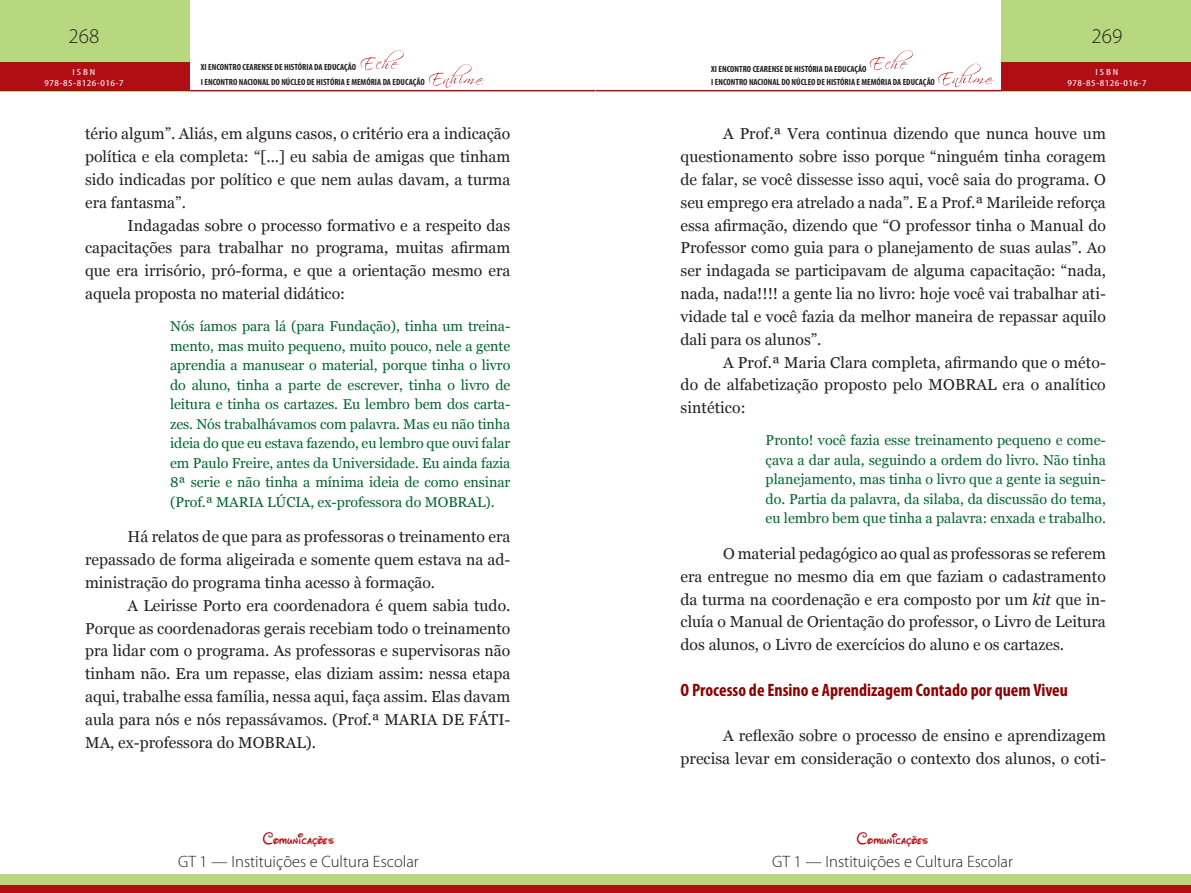
<style>
.page{position:relative;width:1191px;height:893px;background:#fff}
.page>*{position:absolute;margin:0;border:0;box-sizing:border-box;transform-origin:0 0}
.t1{font:300 21px "Myriad Pro";color:#231f20}
.TÍTULO_02{font:700 condensed 18px "Myriad Pro";color:#8b0202}
.t2{font:300 16.5px "Myriad Pro";color:#231f20}
.t3{font:16.5px "Waltograph";letter-spacing:.01em;color:#b00d15}
.t4{font:15.75px/22.8px "Georgia";color:#231f20;text-align:justify}
.RECUO{font:14.25px/19.5px "Georgia";letter-spacing:-.005em;color:#00652e;text-align:justify}
.t5{font:700 condensed 9px/15px "Myriad Pro";color:#231f20}
.t6{font:condensed 9px/10.8px "Myriad Pro";letter-spacing:.04em;color:#fff;text-align:center;scale:1.3 1}
.s1{font-style:italic}
</style>
<div class="page">
<hr style="left:189px;top:90px;width:406px;height:1px;background:#b00d15">
<hr style="left:595px;top:90px;width:407px;height:1px;background:#b00d15">
<div style="left:0;top:0;width:189px;height:91px;background:#b7d87e"></div>
<div style="left:1001px;top:0;width:190px;height:91px;background:#b7d87e"></div>
<div style="left:0;top:63px;width:189px;height:28px;background:#b00d15"></div>
<div style="left:1001px;top:63px;width:190px;height:28px;background:#b00d15"></div>
<svg style="left:361px;top:50px;width:43px;height:20px"></svg>
<svg style="left:869px;top:50px;width:43px;height:20px"></svg>
<svg style="left:429px;top:64px;width:55px;height:24px"></svg>
<svg style="left:938px;top:64px;width:55px;height:23px"></svg>
<div style="left:0;top:874px;width:595px;height:19px;background:#b7d87e"></div>
<div style="left:595px;top:874px;width:596px;height:19px;background:#b7d87e"></div>
<div style="left:0;top:885px;width:595px;height:8px;background:#b00d15"></div>
<div style="left:595px;top:885px;width:596px;height:8px;background:#b00d15"></div>
<h1 class="t1" style="left:69px;top:24px;width:32px">268</h1>
<h1 class="t1" style="left:1091px;top:24px;width:32px">269</h1>
<p class="t5" style="left:201px;top:60px;width:225px">XI ENCONTRO CEARENSE DE HISTÓRIA DA EDUCAÇÃO<br>I ENCONTRO NACIONAL DO NÚCLEO DE HISTÓRIA E MEMÓRIA DA EDUCAÇÃO</p>
<p class="t5" style="left:711px;top:62px;width:225px;line-height:13.2px">XI ENCONTRO CEARENSE DE HISTÓRIA DA EDUCAÇÃO<br>I ENCONTRO NACIONAL DO NÚCLEO DE HISTÓRIA E MEMÓRIA DA EDUCAÇÃO</p>
<p class="t6" style="left:44px;top:66px;width:62px">ISBN<br>978-85-8126-016-7</p>
<p class="t6" style="left:1067px;top:66px;width:62px">ISBN<br>978-85-8126-016-7</p>
<p class="t4" style="left:85px;top:123px;width:427px">tério algum”. Aliás, em alguns casos, o critério era a indicação política e ela completa: “[...] eu sabia de amigas que tinham sido indicadas por político e que nem aulas davam, a turma era fantasma”.</p>
<p class="t4" style="left:85px;top:214px;width:427px;text-indent:43px">Indagadas sobre o processo formativo e a respeito das capacitações para trabalhar no programa, muitas afirmam que era irrisório, pró-forma, e que a orientação mesmo era aquela proposta no material didático:</p>
<p class="RECUO" style="left:170px;top:317px;width:342px">Nós íamos para lá (para Fundação), tinha um treina&shy;mento, mas muito pequeno, muito pouco, nele a gente aprendia a manusear o material, porque tinha o livro do aluno, tinha a parte de escrever, tinha o livro de leitura e tinha os cartazes. Eu lembro bem dos carta&shy;zes. Nós trabalhávamos com palavra. Mas eu não tinha ideia do que eu estava fazendo, eu lembro que ouvi falar em Paulo Freire, antes da Universidade. Eu ainda fazia 8ª serie e não tinha a mínima ideia de como ensinar (Prof.ª MARIA LÚCIA, ex-professora do MOBRAL).</p>
<p class="t4" style="left:85px;top:526px;width:427px;text-indent:43px">Há relatos de que para as professoras o treinamento era repassado de forma aligeirada e somente quem estava na ad&shy;ministração do programa tinha acesso à formação.</p>
<p class="t4" style="left:85px;top:594px;width:427px;text-indent:43px">A Leirisse Porto era coordenadora é quem sabia tudo.<br>Porque as coordenadoras gerais recebiam todo o treinamento pra lidar com o programa. As professoras e supervisoras não tinham não. Era um repasse, elas diziam assim: nessa etapa aqui, trabalhe essa família, nessa aqui, faça assim. Elas davam aula para nós e nós repassávamos. (Prof.ª MARIA DE FÁTI-MA, ex-professora do MOBRAL).</p>
<p class="t3" style="left:263px;top:826px;width:73px">Comunicações</p>
<p class="t2" style="left:178px;top:852px;width:242px">GT 1 — Instituições e Cultura Escolar</p>
<p class="t4" style="left:680px;top:123px;width:427px;text-indent:43px">A Prof.ª Vera continua dizendo que nunca houve um questionamento sobre isso porque “ninguém tinha coragem de falar, se você dissesse isso aqui, você saia do programa. O seu emprego era atrelado a nada”. E a Prof.ª Marileide reforça essa afirmação, dizendo que “O professor tinha o Manual do Professor como guia para o planejamento de suas aulas”. Ao ser indagada se participavam de alguma capacitação: “nada, nada, nada!!!! a gente lia no livro: hoje você vai trabalhar ati&shy;vidade tal e você fazia da melhor maneira de repassar aquilo dali para os alunos”.</p>
<p class="t4" style="left:680px;top:351px;width:427px;text-indent:43px">A Prof.ª Maria Clara completa, afirmando que o méto&shy;do de alfabetização proposto pelo MOBRAL era o analítico sintético:</p>
<p class="RECUO" style="left:765px;top:431px;width:342px">Pronto! você fazia esse treinamento pequeno e come&shy;çava a dar aula, seguindo a ordem do livro. Não tinha planejamento, mas tinha o livro que a gente ia seguin&shy;do. Partia da palavra, da silaba, da discussão do tema, eu lembro bem que tinha a palavra: enxada e trabalho.</p>
<p class="t4" style="left:680px;top:542px;width:427px;text-indent:43px">O material pedagógico ao qual as professoras se referem era entregue no mesmo dia em que faziam o cadastramento da turma na coordenação e era composto por um <span class="s1">kit</span> que in&shy;cluía o Manual de Orientação do professor, o Livro de Leitura dos alunos, o Livro de exercícios do aluno e os cartazes.</p>
<p class="TÍTULO_02" style="left:680px;top:678px;width:389px">O Processo de Ensino e Aprendizagem Contado por quem Viveu</p>
<p class="t4" style="left:680px;top:725px;width:427px;text-align:right">A reflexão sobre o processo de ensino e aprendizagem precisa levar em consideração o contexto dos alunos, o coti-</p>
<p class="t3" style="left:857px;top:826px;width:73px">Comunicações</p>
<p class="t2" style="left:772px;top:852px;width:242px">GT 1 — Instituições e Cultura Escolar</p>
</div>
